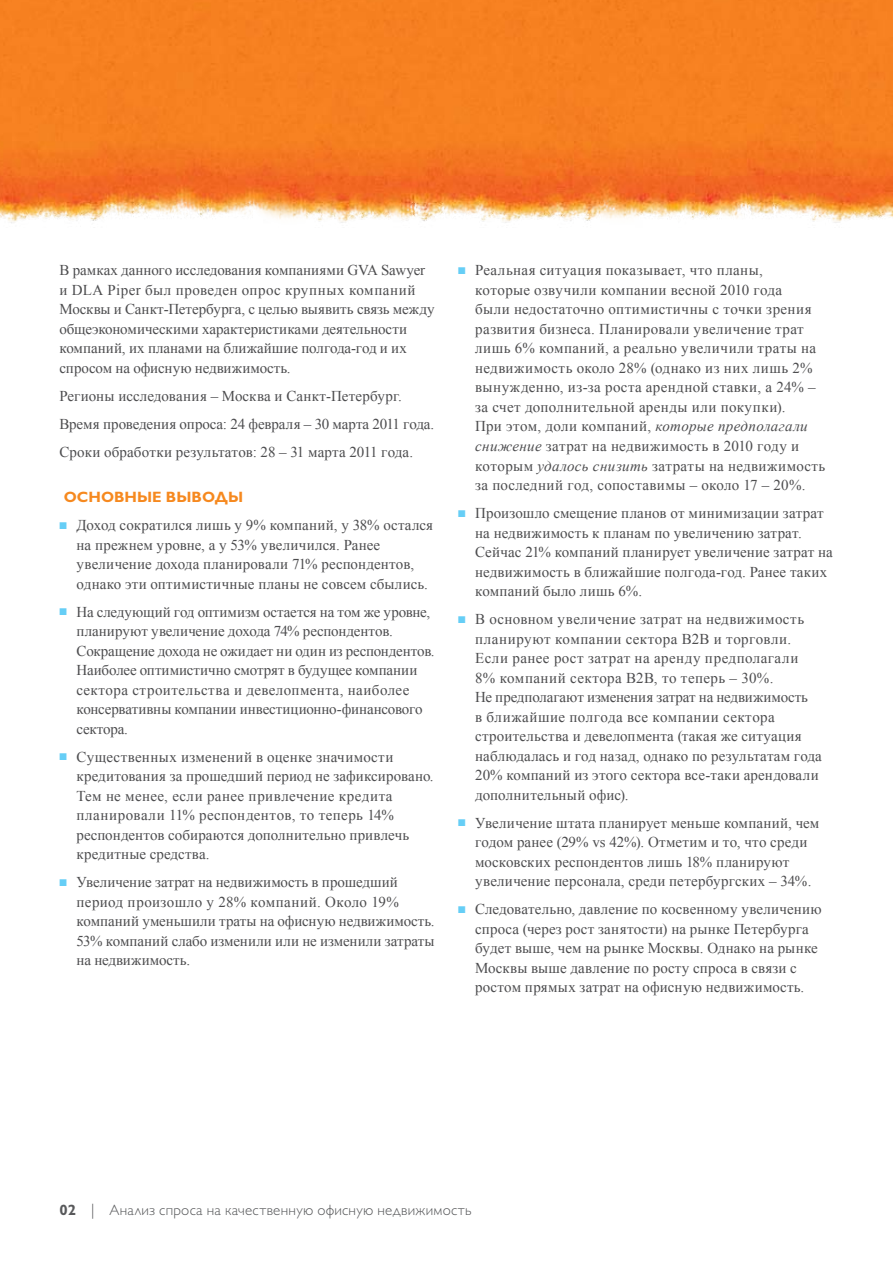
<style>
.page{position:relative;width:893px;height:1263px;background:#fff}
.page>*{position:absolute;margin:0;border:0;box-sizing:border-box;transform-origin:0 0}
.t1{font:15px/19.5px "Times New Roman";letter-spacing:.01em;color:#4d4d4f}
.t2{font:300 15px "Gill Sans Cyr";letter-spacing:.02em;color:#58595b}
.t3{font:700 15px "Gill Sans Cyr";color:#f6891f}
.s1{color:#66cef6}
.s2{font-style:italic}
.s3{font-family:"Gill Sans Std";font-weight:700}
.s4{font-family:"Gill Sans Std"}
</style>
<div class="page">
<img style="left:0;top:0;width:893px;height:223px">
<p class="t1" style="left:60px;top:260px;width:377px">В рамках данного исследования компаниями GVA Sawyer и DLA Piper был проведен опрос крупных компаний Москвы и Санкт-Петербурга, с целью выявить связь между общеэкономическими характеристиками деятельности компаний, их планами на ближайшие полгода-год и их спросом на офисную недвижимость.</p>
<p class="t1" style="left:60px;top:382px;width:376px;line-height:28px">Регионы исследования – Москва и Санкт-Петербург.<br>Время проведения опроса: 24 февраля – 30 марта 2011 года.<br>Сроки обработки результатов: 28 – 31 марта 2011 года.</p>
<p class="t3" style="left:64px;top:488px;width:181px">Основные выводы</p>
<p class="t1" style="left:77px;top:515px;width:358px;text-indent:-17px"><span class="s1">■</span> Доход сократился лишь у 9% компаний, у 38% остался на прежнем уровне, а у 53% увеличился. Ранее увеличение дохода планировали 71% респондентов, однако эти оптимистичные планы не совсем сбылись.</p>
<p class="t1" style="left:77px;top:601px;width:360px;text-indent:-17px"><span class="s1">■</span> На следующий год оптимизм остается на том же уровне, планируют увеличение дохода 74% респондентов.<br>Сокращение дохода не ожидает ни один из респондентов.<br>Наиболее оптимистично смотрят в будущее компании сектора строительства и девелопмента, наиболее консервативны компании инвестиционно-финансового сектора.</p>
<p class="t1" style="left:77px;top:746px;width:359px;text-indent:-17px"><span class="s1">■</span> Существенных изменений в оценке значимости кредитования за прошедший период не зафиксировано.<br>Тем не менее, если ранее привлечение кредита планировали 11% респондентов, то теперь 14% респондентов собираются дополнительно привлечь кредитные средства.</p>
<p class="t1" style="left:77px;top:872px;width:360px;text-indent:-17px"><span class="s1">■</span> Увеличение затрат на недвижимость в прошедший период произошло у 28% компаний. Около 19% компаний уменьшили траты на офисную недвижимость.<br>53% компаний слабо изменили или не изменили затраты на недвижимость.</p>
<p class="t1" style="left:475px;top:260px;width:352px;text-indent:-17px"><span class="s1">■</span> Реальная ситуация показывает, что планы,<br>которые озвучили компании весной 2010 года<br>были недостаточно оптимистичны с точки зрения развития бизнеса. Планировали увеличение трат лишь 6% компаний, а реально увеличили траты на недвижимость около 28% (однако из них лишь 2% вынужденно, из-за роста арендной ставки, а 24% – за счет дополнительной аренды или покупки).<br>При этом, доли компаний, <span class="s2">которые предполагали снижение</span> затрат на недвижимость в 2010 году и которым <span class="s2">удалось снизить</span> затраты на недвижимость за последний год, сопоставимы – около 17 – 20%.</p>
<p class="t1" style="left:475px;top:503px;width:359px;text-indent:-17px"><span class="s1">■</span> Произошло смещение планов от минимизации затрат на недвижимость к планам по увеличению затрат.<br>Сейчас 21% компаний планирует увеличение затрат на недвижимость в ближайшие полгода-год. Ранее таких компаний было лишь 6%.</p>
<p class="t1" style="left:475px;top:609px;width:348px;text-indent:-17px"><span class="s1">■</span> В основном увеличение затрат на недвижимость планируют компании сектора В2В и торговли.<br>Если ранее рост затрат на аренду предполагали 8% компаний сектора В2В, то теперь – 30%.<br>Не предполагают изменения затрат на недвижимость<br>в ближайшие полгода все компании сектора строительства и девелопмента (такая же ситуация наблюдалась и год назад, однако по результатам года 20% компаний из этого сектора все-таки арендовали дополнительный офис).</p>
<p class="t1" style="left:475px;top:812px;width:346px;text-indent:-17px"><span class="s1">■</span> Увеличение штата планирует меньше компаний, чем годом ранее (29% vs 42%). Отметим и то, что среди московских респондентов лишь 18% планируют увеличение персонала, среди петербургских – 34%.</p>
<p class="t1" style="left:475px;top:899px;width:348px;text-indent:-17px"><span class="s1">■</span> Следовательно, давление по косвенному увеличению спроса (через рост занятости) на рынке Петербурга будет выше, чем на рынке Москвы. Однако на рынке Москвы выше давление по росту спроса в связи с ростом прямых затрат на офисную недвижимость.</p>
<p class="t2" style="left:60px;top:1201px;width:413px"><span class="s3">02</span> <span class="s4">|</span> Анализ спроса на качественную офисную недвижимость</p>
</div>
